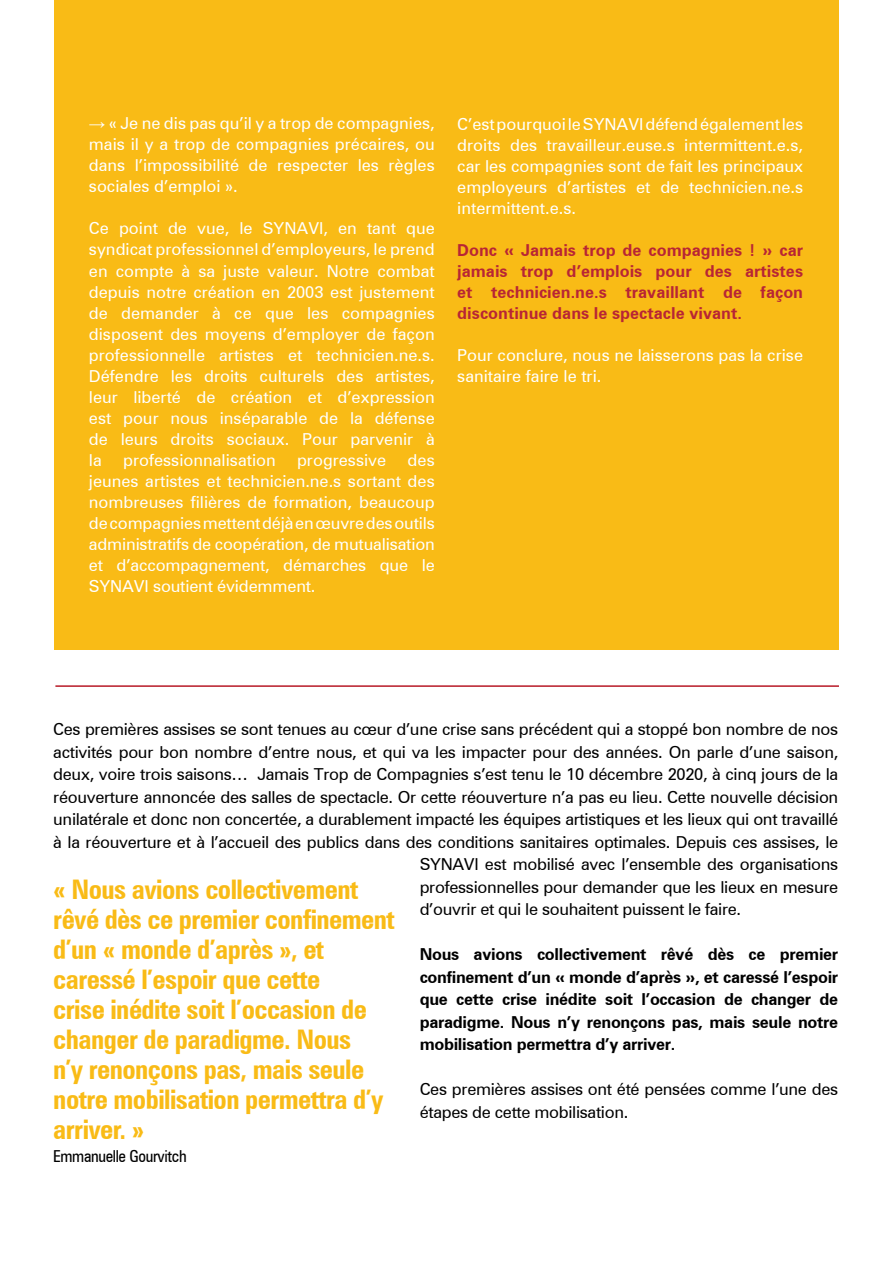
<style>
.page{position:relative;width:893px;height:1263px;background:#fff}
.page>*{position:absolute;margin:0;border:0;box-sizing:border-box;transform-origin:0 0}
.t1{font:700 condensed 27px/30px "Zurich BT";letter-spacing:-.02em;color:#f9bb16}
.t2{font:16.5px/21px "Zurich BT";color:#fff;text-align:justify}
.t3{font:16.5px/22.5px "Zurich BT";letter-spacing:-.02em;color:#000}
.t4{font:700 16.5px/22.5px "Zurich BT";letter-spacing:-.02em;color:#000;text-align:justify}
.t5{font:700 16.5px/21px "Zurich BT";color:#b82535;text-align:justify}
.t6{font:condensed 16.5px "Zurich BT";letter-spacing:-.02em;color:#000}
.s1{font-family:"Arial";font-weight:900}
</style>
<div class="page">
<div style="left:54px;top:0;width:784px;height:650px;background:#f9bb16"></div>
<hr style="left:55px;top:685px;width:784px;height:2px;background:#b81a27">
<p class="t2" style="left:89px;top:113px;width:347px"><span class="s1">→</span> « Je ne dis pas qu’il y a trop de compagnies, mais il y a trop de compagnies précaires, ou dans l’impossibilité de respecter les règles sociales d’emploi ».</p>
<p class="t2" style="left:89px;top:218px;width:347px">Ce point de vue, le SYNAVI, en tant que syndicat professionnel d’employeurs, le prend en compte à sa juste valeur. Notre combat depuis notre création en 2003 est justement de demander à ce que les compagnies disposent des moyens d’employer de façon professionnelle artistes et technicien.ne.s.<br>Défendre les droits culturels des artistes, leur liberté de création et d’expression est pour nous inséparable de la défense de leurs droits sociaux. Pour parvenir à la</p>
<p class="t2" style="left:123px;top:449px;width:154px">professionnalisation</p>
<p class="t2" style="left:297px;top:449px;width:91px">progressive</p>
<p class="t2" style="left:89px;top:449px;width:347px;text-indent:319px">des jeunes artistes et technicien.ne.s sortant des nombreuses filières de formation, beaucoup de compagnies mettent déjà en œuvre des outils administratifs de coopération, de mutualisation et d’accompagnement, démarches que le SYNAVI soutient évidemment.</p>
<p class="t2" style="left:457px;top:113px;width:347px">C’est pourquoi le SYNAVI défend également les droits des travailleur.euse.s intermittent.e.s, car les compagnies sont de fait les principaux employeurs d’artistes et de technicien.ne.s intermittent.e.s.</p>
<p class="t5" style="left:457px;top:239px;width:347px">Donc « Jamais trop de compagnies ! » car jamais trop d’emplois pour des artistes et technicien.ne.s travaillant de façon discontinue dans le spectacle vivant.</p>
<p class="t2" style="left:457px;top:344px;width:347px">Pour conclure, nous ne laisserons pas la crise sanitaire faire le tri.</p>
<p class="t3" style="left:53px;top:718px;width:786px">Ces premières assises se sont tenues au cœur d’une crise sans précédent qui a stoppé bon nombre de nos</p>
<p class="t3" style="left:53px;top:740px;width:786px">activités pour bon nombre d’entre nous, et qui va les impacter pour des années. On parle d’une saison,</p>
<p class="t3" style="left:53px;top:763px;width:786px">deux, voire trois saisons… Jamais Trop de Compagnies s’est tenu le 10 décembre 2020, à cinq jours de la</p>
<p class="t3" style="left:53px;top:785px;width:787px">réouverture annoncée des salles de spectacle. Or cette réouverture n’a pas eu lieu. Cette nouvelle décision</p>
<p class="t3" style="left:53px;top:808px;width:786px">unilatérale et donc non concertée, a durablement impacté les équipes artistiques et les lieux qui ont travaillé</p>
<p class="t3" style="left:53px;top:830px;width:786px">à la réouverture et à l’accueil des publics dans des conditions sanitaires optimales. Depuis ces assises, le</p>
<p class="t3" style="left:420px;top:853px;width:420px">SYNAVI est mobilisé avec l’ensemble des organisations</p>
<p class="t3" style="left:420px;top:875px;width:420px">professionnelles pour demander que les lieux en mesure</p>
<p class="t3" style="left:420px;top:898px;width:323px">d’ouvrir et qui le souhaitent puissent le faire.</p>
<p class="t4" style="left:420px;top:943px;width:420px">Nous avions collectivement rêvé dès ce premier confinement d’un « monde d’après », et caressé l’espoir que cette crise inédite soit l’occasion de changer de paradigme. Nous n’y renonçons pas, mais seule notre mobilisation permettra d’y arriver.</p>
<p class="t3" style="left:420px;top:1078px;width:420px">Ces premières assises ont été pensées comme l’une des étapes de cette mobilisation.</p>
<p class="t1" style="left:53px;top:874px;width:343px">« Nous avions collectivement rêvé dès ce premier confinement d’un « monde d’après », et caressé l’espoir que cette<br>crise inédite soit l’occasion de changer de paradigme. Nous<br>n’y renonçons pas, mais seule notre mobilisation permettra d’y arriver. »</p>
<p class="t6" style="left:53px;top:1146px;width:135px">Emmanuelle Gourvitch</p>
</div>
